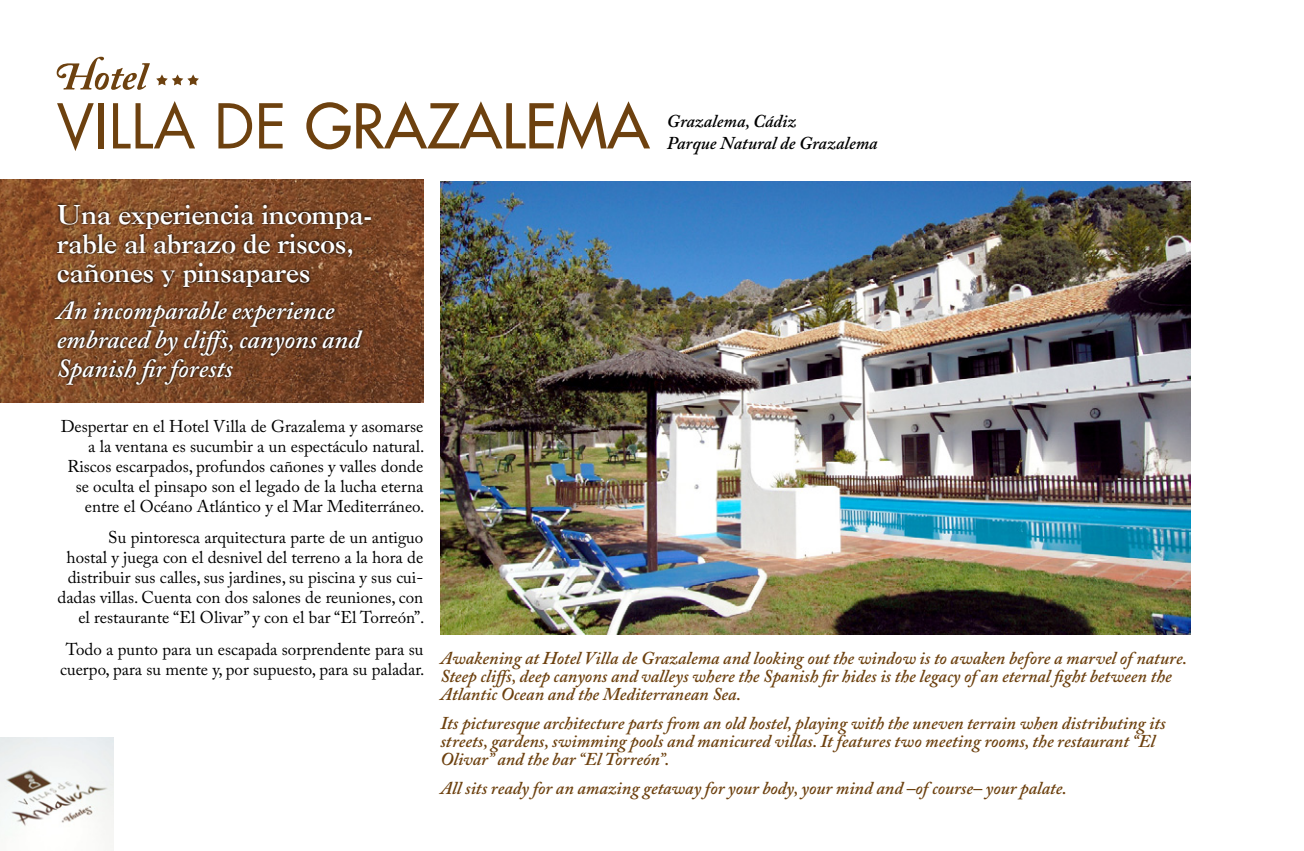
<style>
.page{position:relative;width:1304px;height:851px;background:#fff}
.page>*{position:absolute;margin:0;border:0;box-sizing:border-box;transform-origin:0 0}
.t1{font:60px "Futura LT";color:#6d410f}
.t2{font:italic 600 26px/29px "Adobe Caslon Pro";color:#fff}
.t3{font:700 26px/29px "Caslon";color:#fff}
.t4{font:italic 600 18px/18px "Adobe Caslon Pro";color:#6d410f}
.t5{font:italic 600 18px/22px "Adobe Caslon Pro";color:#000}
.t6{font:17px/20px "Adobe Caslon Pro";color:#000;text-align:right}
.s1{font-style:inherit}
</style>
<div class="page">
<img style="left:440px;top:181px;width:751px;height:453px">
<svg style="left:57px;top:57px;width:93px;height:33px"></svg>
<img style="left:0;top:180px;width:423px;height:223px">
<svg style="left:54px;top:202px;width:319px;height:87px;background:#6d4123"></svg>
<svg style="left:52px;top:299px;width:313px;height:87px;background:#693d22"></svg>
<img style="left:0;top:737px;width:113px;height:111px">
<svg style="left:156px;top:74px;width:43px;height:11px"></svg>
<h1 class="t1" style="left:57px;top:87px;width:594px"><span class="s1">VILLA DE</span> GRAZALEMA</h1>
<p class="t5" style="left:667px;top:109px;width:212px">Grazalema, Cádiz<br>Parque Natural de Grazalema</p>
<h2 class="t3" style="left:57px;top:199px;width:317px">Una experiencia incompa&shy;rable al abrazo de riscos, cañones y pinsapares</h2>
<h2 class="t2" style="left:57px;top:295px;width:306px">An incomparable experience embraced by cliffs, canyons and<br>Spanish fir forests</h2>
<p class="t6" style="left:61px;top:416px;width:365px">Despertar en el Hotel Villa de Grazalema y asomarse a la ventana es sucumbir a un espectáculo natural.<br>Riscos escarpados, profundos cañones y valles donde se oculta el pinsapo son el legado de la lucha eterna entre el Océano Atlántico y el Mar Mediterráneo.</p>
<p class="t6" style="left:58px;top:527px;width:368px">Su pintoresca arquitectura parte de un antiguo<br>hostal y juega con el desnivel del terreno a la hora de distribuir sus calles, sus jardines, su piscina y sus cui&shy;dadas villas. Cuenta con dos salones de reuniones, con el restaurante “El Olivar” y con el bar “El Torreón”.</p>
<p class="t6" style="left:60px;top:638px;width:366px;text-align:center">Todo a punto para un escapada sorprendente para su cuerpo, para su mente y, por supuesto, para su paladar.</p>
<p class="t4" style="left:440px;top:648px;width:748px">Awakening at Hotel Villa de Grazalema and looking out the window is to awaken before a marvel of nature.<br>Steep cliffs, deep canyons and valleys where the Spanish fir hides is the legacy of an eternal fight between the<br>Atlantic Ocean and the Mediterranean Sea.</p>
<p class="t4" style="left:440px;top:713px;width:727px">Its picturesque architecture parts from an old hostel, playing with the uneven terrain when distributing its streets, gardens, swimming pools and manicured villas. It features two meeting rooms, the restaurant “El<br>Olivar” and the bar “El Torreón”.</p>
<p class="t4" style="left:440px;top:779px;width:628px">All sits ready for an amazing getaway for your body, your mind and –of course– your palate.</p>
</div>
